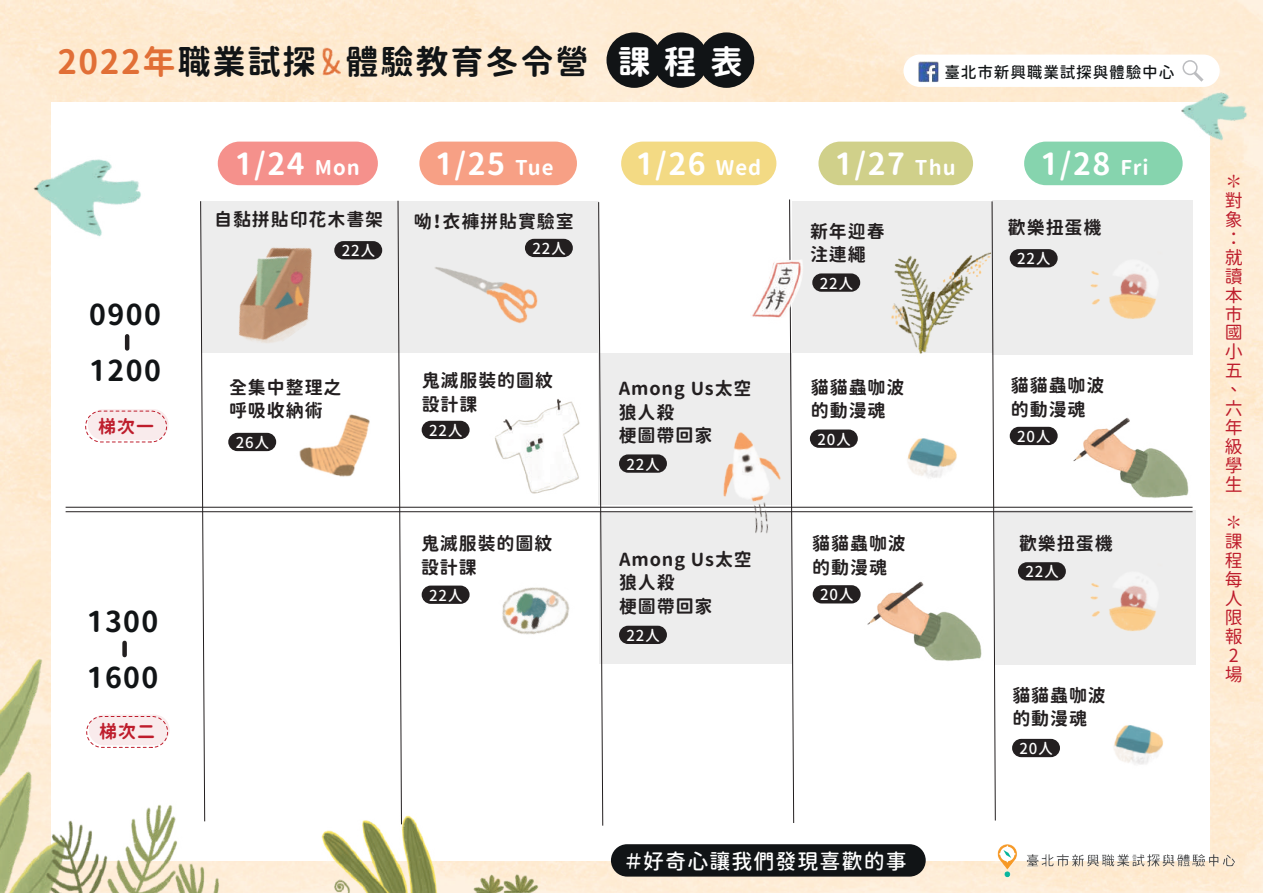
<style>
.page{position:relative;width:1263px;height:893px;background:#fff}
.page>*{position:absolute;margin:0;border:0;box-sizing:border-box;transform-origin:0 0}
.t1{font:33.3px "Gen Sen Rounded TW B";letter-spacing:.05em;color:#111416}
.t2{font:33px "Gen Sen Rounded TW B";color:#fff}
.t3{font:30.45px "Gen Sen Rounded TW B";letter-spacing:.05em;color:#fff}
.t4{font:28.65px/56.1px "Gen Sen Rounded TW B";letter-spacing:.05em;color:#111416}
.t5{font:21px "Gen Sen Rounded TW M";letter-spacing:.05em;color:#fff}
.t6{font:18px/23.5px "Gen Sen Rounded TW B";letter-spacing:.05em;color:#231f20}
.t7{font:18px/18.9px "Gen Sen Rounded TW R";color:#be1d2c}
.t8{font:18px "Gen Sen Rounded TW B";letter-spacing:.05em;color:#be1d2c}
.t9{font:15.6px "Gen Sen Rounded TW M";letter-spacing:.05em;color:#111416}
.t10{font:15px "Gen Sen Rounded TW M";letter-spacing:.05em;color:#fff}
.s1{color:#e16f36}
.s2{font-size:20.25px}
</style>
<div class="page">
<img style="left:0;top:0;width:1263px;height:893px">
<div style="left:52px;top:102px;width:1158px;height:758px;background:#fff"></div>
<img style="left:0;top:645px;width:549px;height:248px">
<div style="left:201px;top:201px;width:197px;height:151px;background:#ededed"></div>
<svg style="left:397px;top:381px;width:5px;height:444px"></svg>
<svg style="left:598px;top:201px;width:5px;height:625px"></svg>
<svg style="left:789px;top:199px;width:5px;height:624px"></svg>
<svg style="left:991px;top:370px;width:5px;height:451px"></svg>
<img style="left:26px;top:119px;width:115px;height:123px">
<svg style="left:200px;top:201px;width:5px;height:621px"></svg>
<hr style="left:125px;top:336px;width:4px;height:12px;background:#231f20">
<div style="left:122px;top:643px;width:5px;height:12px;background:#231f20"></div>
<hr style="left:66px;top:507px;width:1126px;height:1px;background:#231f20">
<hr style="left:66px;top:511px;width:1126px;height:1px;background:#231f20">
<div style="left:398px;top:201px;width:200px;height:151px;background:#ededed"></div>
<div style="left:598px;top:353px;width:194px;height:152px;background:#ededed"></div>
<div style="left:600px;top:512px;width:192px;height:151px;background:#ededed"></div>
<div style="left:792px;top:201px;width:200px;height:152px;background:#ededed"></div>
<div style="left:992px;top:200px;width:200px;height:154px;background:#ededed"></div>
<div style="left:995px;top:510px;width:200px;height:155px;background:#ededed"></div>
<div style="left:611px;top:844px;width:315px;height:33px;background:#111416;border-radius:16px"></div>
<div style="left:218px;top:142px;width:160px;height:43px;background:#f5918c;border-radius:22px"></div>
<div style="left:419px;top:142px;width:158px;height:43px;background:#f7a085;border-radius:22px"></div>
<div style="left:621px;top:142px;width:155px;height:43px;background:#f3da84;border-radius:22px"></div>
<div style="left:818px;top:142px;width:155px;height:43px;background:#d0d08a;border-radius:22px"></div>
<div style="left:1024px;top:142px;width:159px;height:43px;background:#86d4ae;border-radius:22px"></div>
<img style="left:985px;top:837px;width:258px;height:47px">
<div style="left:334px;top:241px;width:48px;height:18px;background:#231f20;border-radius:9px"></div>
<div style="left:422px;top:421px;width:48px;height:18px;background:#231f20;border-radius:9px"></div>
<div style="left:422px;top:586px;width:48px;height:18px;background:#231f20;border-radius:9px"></div>
<div style="left:619px;top:454px;width:48px;height:19px;background:#231f20;border-radius:9px"></div>
<div style="left:619px;top:626px;width:48px;height:18px;background:#231f20;border-radius:9px"></div>
<div style="left:812px;top:273px;width:48px;height:19px;background:#231f20;border-radius:9px"></div>
<div style="left:813px;top:585px;width:48px;height:18px;background:#231f20;border-radius:9px"></div>
<div style="left:1010px;top:427px;width:48px;height:18px;background:#231f20;border-radius:9px"></div>
<div style="left:1012px;top:739px;width:48px;height:18px;background:#231f20;border-radius:9px"></div>
<div style="left:1018px;top:562px;width:48px;height:18px;background:#231f20;border-radius:9px"></div>
<div style="left:1010px;top:249px;width:48px;height:18px;background:#231f20;border-radius:9px"></div>
<div style="left:228px;top:433px;width:48px;height:18px;background:#231f20;border-radius:9px"></div>
<img style="left:310px;top:46px;width:37px;height:36px">
<div style="left:85px;top:411px;width:82px;height:31px;border:1px dashed #be1d2c;border-radius:15px"></div>
<div style="left:88px;top:409px;width:81px;height:31px;background:#f9ebec;border-radius:15px"></div>
<div style="left:86px;top:716px;width:82px;height:32px;border:1px dashed #be1d2c;border-radius:15px"></div>
<div style="left:89px;top:714px;width:81px;height:31px;background:#f9ebec;border-radius:15px"></div>
<div style="left:606px;top:32px;width:56px;height:56px;background:#111416;border-radius:50%"></div>
<div style="left:653px;top:32px;width:55px;height:56px;background:#111416;border-radius:50%"></div>
<div style="left:699px;top:32px;width:55px;height:56px;background:#111416;border-radius:50%"></div>
<div style="left:903px;top:55px;width:317px;height:32px;background:#fff;border-radius:16px"></div>
<img style="left:918px;top:61px;width:20px;height:22px">
<img style="left:1170px;top:77px;width:80px;height:74px">
<div style="left:1182px;top:60px;width:15px;height:15px;border:2px solid #bcbdc0;border-radius:50%"></div>
<svg style="left:1190px;top:68px;width:17px;height:17px"></svg>
<img style="left:273px;top:382px;width:153px;height:110px">
<img style="left:1049px;top:215px;width:144px;height:140px">
<img style="left:1049px;top:562px;width:107px;height:70px">
<img style="left:697px;top:369px;width:187px;height:191px">
<img style="left:200px;top:202px;width:150px;height:161px">
<img style="left:395px;top:179px;width:189px;height:202px">
<img style="left:874px;top:224px;width:129px;height:146px">
<img style="left:751px;top:257px;width:52px;height:68px">
<img style="left:495px;top:399px;width:85px;height:95px">
<img style="left:478px;top:587px;width:92px;height:80px">
<img style="left:1073px;top:417px;width:116px;height:81px">
<img style="left:882px;top:401px;width:111px;height:103px">
<img style="left:1114px;top:725px;width:50px;height:40px">
<img style="left:867px;top:581px;width:115px;height:80px">
<h1 class="t1" style="left:57px;top:43px;width:533px"><span class="s1">2022年</span>職業試探 體驗教育冬令營</h1>
<h2 class="t2" style="left:618px;top:43px;width:127px">課程表</h2>
<p class="t9" style="left:944px;top:64px;width:231px">臺北市新興職業試探與體驗中心</p>
<h3 class="t3" style="left:235px;top:147px;width:127px">1/24 <span class="s2">Mon</span></h3>
<h3 class="t3" style="left:435px;top:147px;width:120px">1/25 <span class="s2">Tue</span></h3>
<h3 class="t3" style="left:636px;top:147px;width:127px">1/26 <span class="s2">Wed</span></h3>
<h3 class="t3" style="left:835px;top:147px;width:122px">1/27 <span class="s2">Thu</span></h3>
<h3 class="t3" style="left:1040px;top:147px;width:110px">1/28 <span class="s2">Fri</span></h3>
<h3 class="t4" style="left:89px;top:287px;width:73px">0900<br>1200</h3>
<p class="t8" style="left:98px;top:416px;width:57px">梯次一</p>
<h3 class="t4" style="left:87px;top:594px;width:73px">1300<br>1600</h3>
<p class="t8" style="left:99px;top:721px;width:57px">梯次二</p>
<p class="t6" style="left:214px;top:208px;width:171px">自黏拼貼印花木書架</p>
<p class="t6" style="left:414px;top:210px;width:162px">呦！衣褲拼貼實驗室</p>
<p class="t10" style="left:342px;top:242px;width:35px">22人</p>
<p class="t10" style="left:532px;top:240px;width:35px">22人</p>
<p class="t6" style="left:229px;top:376px;width:114px">全集中整理之呼吸收納術</p>
<p class="t10" style="left:236px;top:434px;width:35px">26人</p>
<p class="t6" style="left:422px;top:369px;width:133px">鬼滅服裝的圖紋設計課</p>
<p class="t10" style="left:429px;top:422px;width:35px">22人</p>
<p class="t6" style="left:421px;top:532px;width:133px">鬼滅服裝的圖紋設計課</p>
<p class="t10" style="left:429px;top:587px;width:35px">22人</p>
<p class="t6" style="left:619px;top:377px;width:134px">Among Us太空狼人殺<br>梗圖帶回家</p>
<p class="t10" style="left:627px;top:456px;width:35px">22人</p>
<p class="t6" style="left:619px;top:548px;width:134px">Among Us太空狼人殺<br>梗圖帶回家</p>
<p class="t10" style="left:627px;top:627px;width:35px">22人</p>
<p class="t6" style="left:810px;top:220px;width:76px">新年迎春注連繩</p>
<p class="t10" style="left:820px;top:275px;width:35px">22人</p>
<p class="t6" style="left:811px;top:376px;width:95px">貓貓蟲咖波的動漫魂</p>
<p class="t10" style="left:817px;top:431px;width:35px">20人</p>
<p class="t6" style="left:812px;top:532px;width:95px">貓貓蟲咖波的動漫魂</p>
<p class="t10" style="left:820px;top:586px;width:35px">20人</p>
<p class="t5" style="left:623px;top:849px;width:285px">＃好奇心讓我們發現喜歡的事</p>
<p class="t6" style="left:1008px;top:216px;width:95px">歡樂扭蛋機</p>
<p class="t10" style="left:1017px;top:250px;width:35px">22人</p>
<p class="t6" style="left:1011px;top:374px;width:95px">貓貓蟲咖波的動漫魂</p>
<p class="t10" style="left:1017px;top:428px;width:35px">20人</p>
<p class="t6" style="left:1019px;top:532px;width:95px">歡樂扭蛋機</p>
<p class="t10" style="left:1025px;top:563px;width:35px">22人</p>
<p class="t6" style="left:1012px;top:684px;width:95px">貓貓蟲咖波的動漫魂</p>
<p class="t10" style="left:1020px;top:740px;width:35px">20人</p>
<p class="t7" style="left:1225px;top:173px;width:19px">✽對象：就讀本市國小五、六年級學生</p>
<p class="t7" style="left:1225px;top:514px;width:19px">✽課程每人限報<br>2場</p>
</div>
